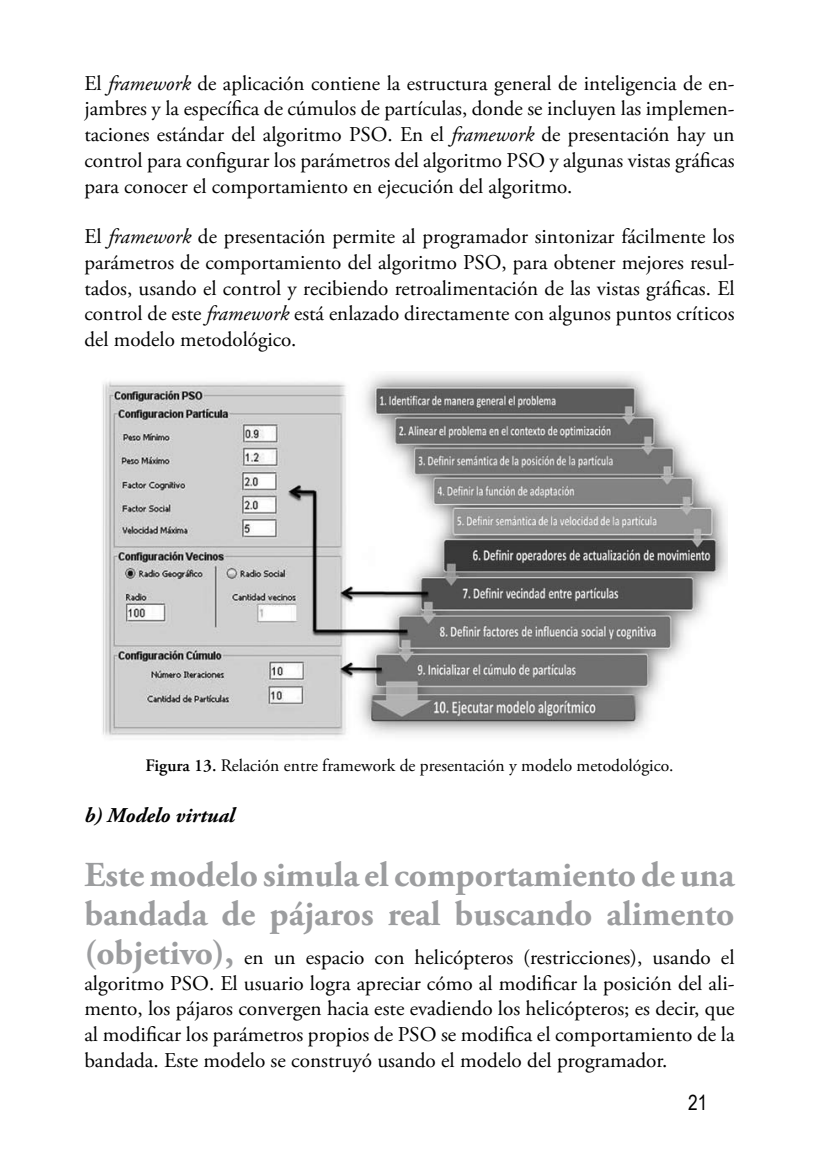
<style>
.page{position:relative;width:819px;height:1166px;background:#fff}
.page>*{position:absolute;margin:0;border:0;box-sizing:border-box;transform-origin:0 0}
.t1{font:700 35px/39px "Adobe Garamond Pro";color:#9c9d9f}
.t2{font:21px/25.7px "Adobe Garamond Pro";color:#000;text-align:justify}
.t3{font:italic 700 21px "Adobe Garamond Pro";color:#000}
.t4{font:21px "Arial Narrow";color:#000}
.t5{font:17.5px "Adobe Garamond Pro";color:#000}
.s1{font-style:italic}
.s2{font-weight:600}
.s3{font-weight:700;font-size:35px;color:#9c9d9f}
</style>
<div class="page">
<img style="left:102px;top:374px;width:625px;height:363px">
<p class="t2" style="left:84px;top:71px;width:651px">El <span class="s1">framework</span> de aplicación contiene la estructura general de inteligencia de en&shy;jambres y la específica de cúmulos de partículas, donde se incluyen las implemen&shy;taciones estándar del algoritmo PSO. En el <span class="s1">framework</span> de presentación hay un control para configurar los parámetros del algoritmo PSO y algunas vistas gráficas para conocer el comportamiento en ejecución del algoritmo.</p>
<p class="t2" style="left:84px;top:224px;width:651px">El <span class="s1">framework</span> de presentación permite al programador sintonizar fácilmente los parámetros de comportamiento del algoritmo PSO, para obtener mejores resul&shy;tados, usando el control y recibiendo retroalimentación de las vistas gráficas. El control de este <span class="s1">framework</span> está enlazado directamente con algunos puntos críticos del modelo metodológico.</p>
<p class="t5" style="left:146px;top:755px;width:529px"><span class="s2">Figura 13.</span> Relación entre framework de presentación y modelo metodológico.</p>
<p class="t3" style="left:84px;top:803px;width:152px">b) Modelo virtual</p>
<h1 class="t1" style="left:84px;top:856px;width:651px">Este modelo simula el comportamiento de una bandada de pájaros real buscando alimento</h1>
<p class="t2" style="left:84px;top:945px;width:651px"><span class="s3">(objetivo),</span> en un espacio con helicópteros (restricciones), usando el algoritmo PSO. El usuario logra apreciar cómo al modificar la posición del ali&shy;mento, los pájaros convergen hacia este evadiendo los helicópteros; es decir, que al modificar los parámetros propios de PSO se modifica el comportamiento de la bandada. Este modelo se construyó usando el modelo del programador.</p>
<p class="t4" style="left:688px;top:1087px;width:21px">21</p>
</div>
